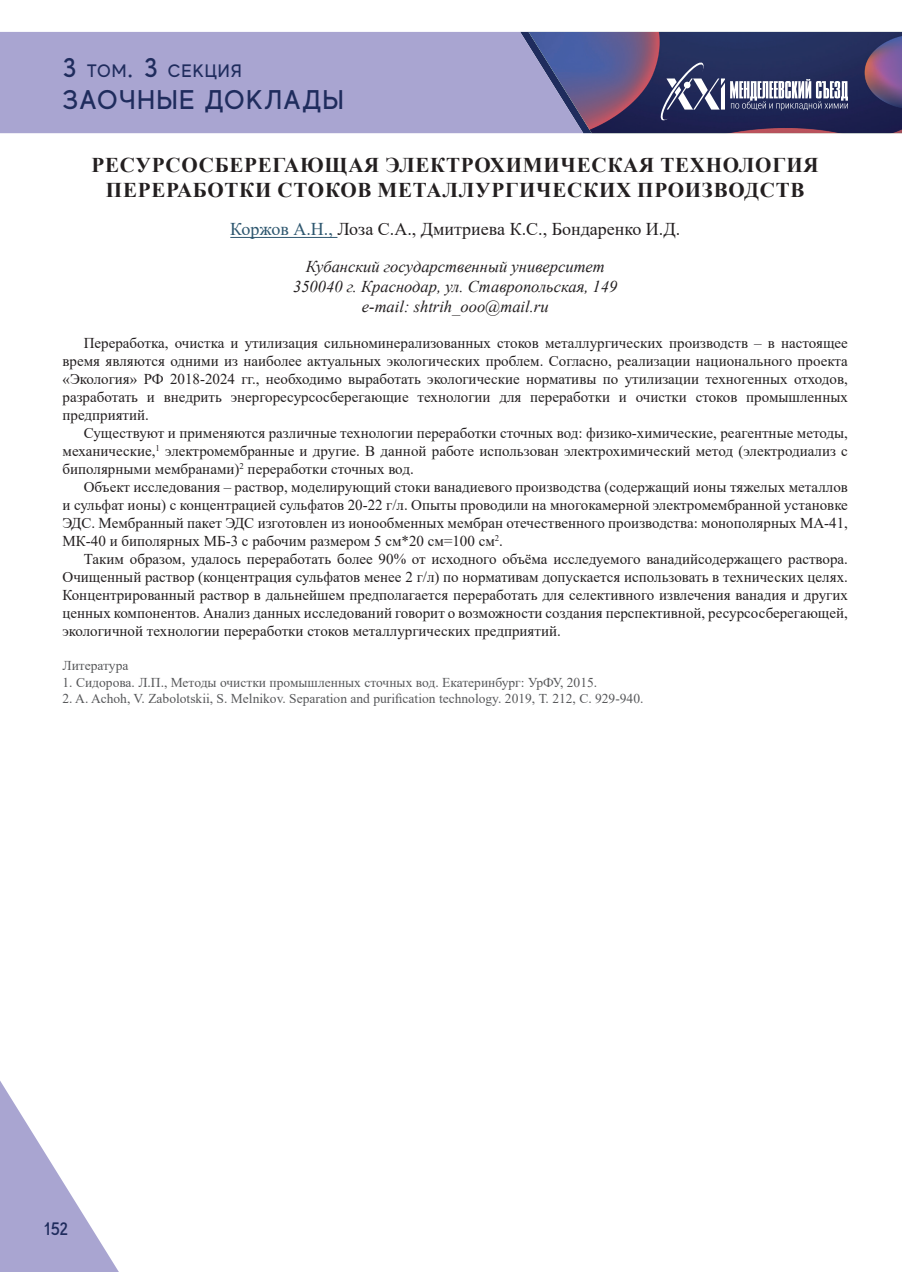
<style>
.page{position:relative;width:902px;height:1272px;background:#fff}
.page>*{position:absolute;margin:0;border:0;box-sizing:border-box;transform-origin:0 0}
.t1{font:500 27px "MADE Evolve Sans";letter-spacing:.05em;color:#1f2c5d}
.t2{font:700 21px/25.2px "Times New Roman";letter-spacing:.035em;color:#231f20;text-align:center}
.t3{font:18px "Times New Roman";color:#231f20}
.t4{font:500 18px "MADE Evolve Sans";letter-spacing:.05em;color:#1f2c5d}
.t5{font:italic 16.5px/19.8px "Times New Roman";color:#231f20;text-align:center}
.t6{font:15px/18px "Times New Roman";color:#231f20;text-align:justify}
.t7{font:13.5px "Times New Roman";color:#57585a}
.s1{font-size:27px}
.s2{color:#2e576f}
</style>
<div class="page">
<div style="left:0;top:32px;width:520px;height:101px;background:#a9a5d1"></div>
<svg style="left:0;top:1081px;width:118px;height:190px"></svg>
<svg style="left:520px;top:32px;width:382px;height:101px;background:#504f7b"></svg>
<hr style="left:230px;top:237px;width:107px;height:1px;background:#2e576f">
<p class="t4" style="left:63px;top:59px;width:181px"><span class="s1">3</span> ТОМ<span class="s1">. 3</span> СЕКЦИЯ</p>
<h1 class="t1" style="left:63px;top:83px;width:283px">ЗАОЧНЫЕ ДОКЛАДЫ</h1>
<h2 class="t2" style="left:92px;top:151px;width:728px">РЕСУРСОСБЕРЕГАЮЩАЯ ЭЛЕКТРОХИМИЧЕСКАЯ ТЕХНОЛОГИЯ<br>ПЕРЕРАБОТКИ СТОКОВ МЕТАЛЛУРГИЧЕСКИХ ПРОИЗВОДСТВ</h2>
<p class="t3" style="left:230px;top:217px;width:451px"><span class="s2">Коржов А.Н.,</span> Лоза С.А., Дмитриева К.С., Бондаренко И.Д.</p>
<p class="t5" style="left:293px;top:256px;width:326px">Кубанский государственный университет<br>350040 г. Краснодар, ул. Ставропольская, 149 e-mail: shtrih_ooo@mail.ru</p>
<p class="t6" style="left:63px;top:333px;width:786px;text-indent:21px">Переработка, очистка и утилизация сильноминерализованных стоков металлургических производств – в настоящее время являются одними из наиболее актуальных экологических проблем. Согласно, реализации национального проекта «Экология» РФ 2018-2024 гг., необходимо выработать экологические нормативы по утилизации техногенных отходов, разработать и внедрить энергоресурсосберегающие технологии для переработки и очистки стоков промышленных предприятий.</p>
<p class="t6" style="left:63px;top:423px;width:786px;text-indent:21px">Существуют и применяются различные технологии переработки сточных вод: физико-химические, реагентные методы, механические,<sup>1</sup> электромембранные и другие. В данной работе использован электрохимический метод (электродиализ с биполярными мембранами)<sup>2</sup> переработки сточных вод.</p>
<p class="t6" style="left:63px;top:477px;width:786px;text-indent:21px">Объект исследования – раствор, моделирующий стоки ванадиевого производства (содержащий ионы тяжелых металлов и сульфат ионы) с концентрацией сульфатов 20-22 г/л. Опыты проводили на многокамерной электромембранной установке ЭДС. Мембранный пакет ЭДС изготовлен из ионообменных мембран отечественного производства: монополярных МА‑41, МК-40 и биполярных МБ-3 с рабочим размером 5 см*20 см=100 см<sup>2</sup>.</p>
<p class="t6" style="left:63px;top:549px;width:786px;text-indent:21px">Таким образом, удалось переработать более 90% от исходного объёма исследуемого ванадийсодержащего раствора.<br>Очищенный раствор (концентрация сульфатов менее 2 г/л) по нормативам допускается использовать в технических целях.<br>Концентрированный раствор в дальнейшем предполагается переработать для селективного извлечения ванадия и других ценных компонентов. Анализ данных исследований говорит о возможности создания перспективной, ресурсосберегающей, экологичной технологии переработки стоков металлургических предприятий.</p>
<p class="t7" style="left:63px;top:656px;width:67px">Литература</p>
<p class="t7" style="left:63px;top:672px;width:536px">1. Сидорова. Л.П., Методы очистки промышленных сточных вод. Екатеринбург: УрФУ, 2015.</p>
<p class="t7" style="left:63px;top:688px;width:582px">2. A. Achoh, V. Zabolotskii, S. Melnikov. Separation and purification technology. 2019, Т. 212, С. 929-940.</p>
<p class="t4" style="left:44px;top:1217px;width:26px">152</p>
</div>
